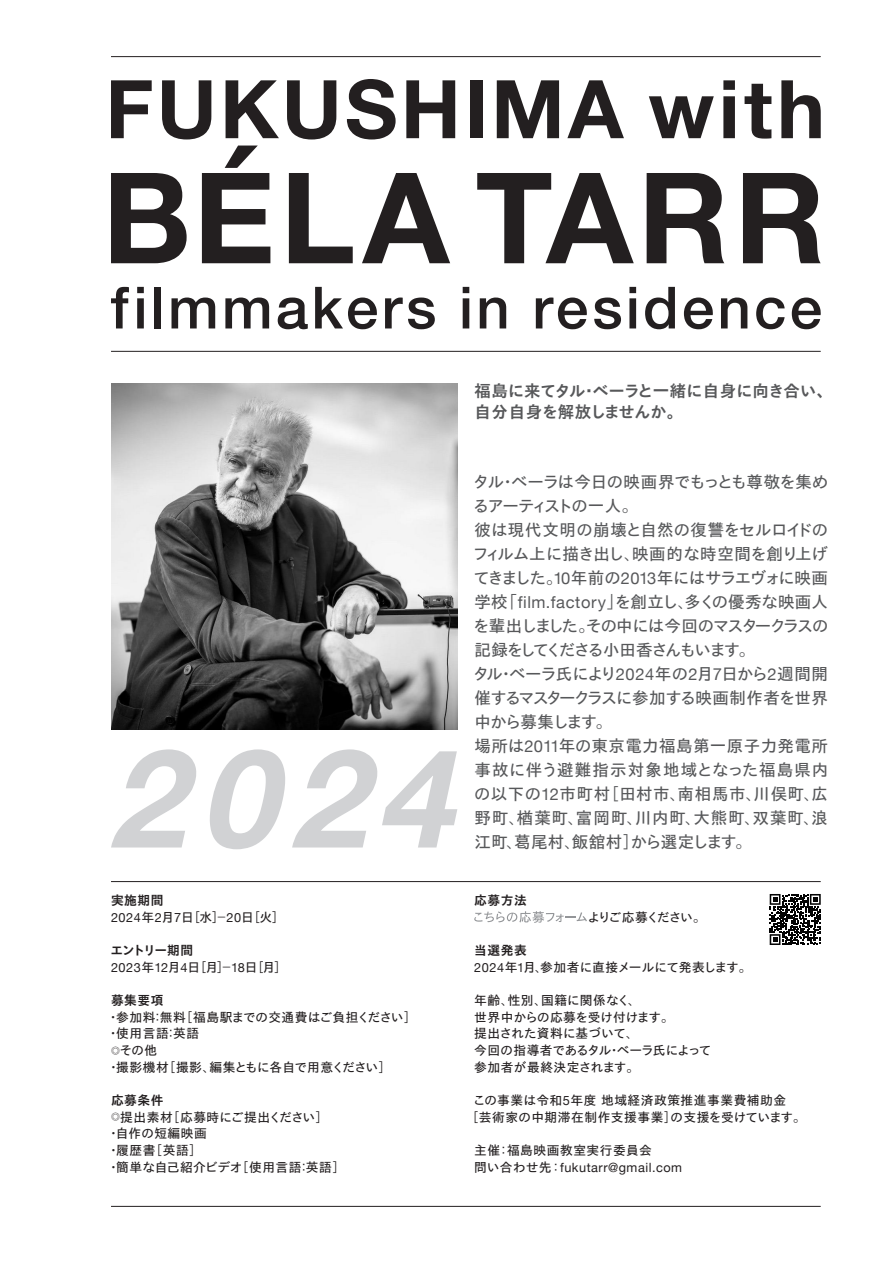
<style>
.page{position:relative;width:893px;height:1263px;background:#fff}
.page>*{position:absolute;margin:0;border:0;box-sizing:border-box;transform-origin:0 0}
.t1{font:500 16.5px/24px "TB Go Std";letter-spacing:-.02em;color:#57585a}
.t2{font:700 16.5px/21px "TB Go Std";letter-spacing:-.02em;color:#57585a}
.t3{font:500 12.75px/16.6px "TB Go Std";letter-spacing:.03em;color:#231f20}
.t4{font:500 12.75px/16.6px "TB Go Std";color:#231f20}
.t5{font:12.75px "Helvetica Neue";letter-spacing:.04em;color:#231f20}
.t6{font:500 12.75px/16.6px "TB Go Std";letter-spacing:-.01em;color:#231f20}
.t7{font:500 12.75px/16.6px "TB Go Std";letter-spacing:-.12em;color:#231f20}
.t8{font:700 12.75px "TB Go Std";letter-spacing:.04em;color:#231f20}
.t9{font:700 12.75px "TB Go Std";letter-spacing:-.095em;color:#231f20}
.s1{font-family:"TB Go Std";font-weight:500}
.s2{font-family:"Gothic BBB Pro";font-weight:500}
.s3{font-family:"TB Go Std";font-weight:500;font-size:7.65px}
.s4{font-family:"Gothic BBB Pro"}
.s5{font-family:"Gothic BBB Pro";font-size:8.85px}
.s6{font-family:"Helvetica Neue";font-weight:400}
.s7{font-weight:700}
</style>
<div class="page">
<svg style="left:111px;top:80px;width:41px;height:58px"></svg>
<svg style="left:162px;top:80px;width:49px;height:59px"></svg>
<svg style="left:226px;top:80px;width:53px;height:58px"></svg>
<svg style="left:287px;top:80px;width:49px;height:59px"></svg>
<svg style="left:347px;top:79px;width:49px;height:60px"></svg>
<svg style="left:406px;top:80px;width:49px;height:58px"></svg>
<div style="left:470px;top:80px;width:12px;height:58px;background:#231f20"></div>
<svg style="left:497px;top:80px;width:62px;height:58px"></svg>
<svg style="left:567px;top:80px;width:57px;height:58px"></svg>
<svg style="left:649px;top:96px;width:65px;height:42px"></svg>
<svg style="left:723px;top:80px;width:12px;height:58px"></svg>
<svg style="left:745px;top:84px;width:26px;height:55px"></svg>
<svg style="left:781px;top:80px;width:40px;height:58px"></svg>
<svg style="left:111px;top:173px;width:76px;height:90px"></svg>
<svg style="left:202px;top:146px;width:68px;height:117px"></svg>
<svg style="left:289px;top:173px;width:64px;height:90px"></svg>
<svg style="left:362px;top:173px;width:88px;height:90px"></svg>
<svg style="left:477px;top:173px;width:157px;height:90px"></svg>
<svg style="left:647px;top:173px;width:77px;height:90px"></svg>
<svg style="left:743px;top:173px;width:78px;height:90px"></svg>
<img style="left:111px;top:384px;width:346px;height:346px">
<hr style="left:111px;top:351px;width:710px;height:1px;background:#231f20">
<hr style="left:111px;top:56px;width:710px;height:1px;background:#231f20">
<hr style="left:111px;top:881px;width:710px;height:1px;background:#231f20">
<hr style="left:111px;top:1206px;width:710px;height:1px;background:#231f20">
<svg style="left:111px;top:749px;width:85px;height:98px"></svg>
<svg style="left:210px;top:749px;width:75px;height:100px"></svg>
<svg style="left:292px;top:749px;width:165px;height:98px"></svg>
<svg style="left:474px;top:911px;width:113px;height:12px"></svg>
<svg style="left:111px;top:287px;width:18px;height:41px"></svg>
<svg style="left:137px;top:287px;width:7px;height:41px"></svg>
<div style="left:154px;top:287px;width:7px;height:41px;background:#231f20"></div>
<svg style="left:171px;top:297px;width:44px;height:31px"></svg>
<svg style="left:225px;top:297px;width:44px;height:31px"></svg>
<svg style="left:278px;top:297px;width:30px;height:32px"></svg>
<svg style="left:315px;top:287px;width:62px;height:42px"></svg>
<svg style="left:385px;top:297px;width:50px;height:32px"></svg>
<svg style="left:463px;top:287px;width:6px;height:41px"></svg>
<svg style="left:480px;top:297px;width:26px;height:31px"></svg>
<svg style="left:536px;top:297px;width:51px;height:32px"></svg>
<svg style="left:594px;top:297px;width:27px;height:32px"></svg>
<svg style="left:629px;top:287px;width:7px;height:41px"></svg>
<svg style="left:645px;top:287px;width:30px;height:42px"></svg>
<svg style="left:684px;top:297px;width:29px;height:32px"></svg>
<svg style="left:721px;top:297px;width:26px;height:31px"></svg>
<svg style="left:756px;top:297px;width:29px;height:32px"></svg>
<svg style="left:792px;top:297px;width:29px;height:32px"></svg>
<svg style="left:770px;top:894px;width:51px;height:51px"></svg>
<p class="t8" style="left:111px;top:890px;width:54px">実施期間</p>
<p class="t5" style="left:111px;top:908px;width:175px">2024<span class="s1">年</span>2<span class="s1">月</span>7<span class="s1">日</span><span class="s2">［</span><span class="s1">水</span><span class="s2">］</span><span class="s3">ー</span>20<span class="s1">日</span><span class="s2">［</span><span class="s1">火</span><span class="s2">］</span></p>
<p class="t9" style="left:110px;top:940px;width:84px">エントリー期間</p>
<p class="t5" style="left:111px;top:958px;width:178px">2023<span class="s1">年</span>12<span class="s1">月</span>4<span class="s1">日</span><span class="s2">［</span><span class="s1">月</span><span class="s2">］</span><span class="s3">ー</span>18<span class="s1">日</span><span class="s2">［</span><span class="s1">月</span><span class="s2">］</span></p>
<p class="t8" style="left:111px;top:990px;width:54px">募集要項</p>
<p class="t3" style="left:107px;top:1008px;width:311px"><span class="s4">・</span>参加料<span class="s4">：</span>無料<span class="s4">［</span>福島駅までの交通費はご負担ください<span class="s4">］</span></p>
<p class="t3" style="left:107px;top:1025px;width:94px"><span class="s4">・</span>使用言語<span class="s4">：</span>英語</p>
<p class="t3" style="left:111px;top:1041px;width:48px"><span class="s5">◎</span>その他</p>
<p class="t6" style="left:107px;top:1058px;width:286px"><span class="s4">・</span>撮影機材<span class="s4">［</span>撮影<span class="s4">、</span>編集ともに各自で用意ください<span class="s4">］</span></p>
<p class="t8" style="left:111px;top:1090px;width:54px">応募条件</p>
<p class="t3" style="left:111px;top:1108px;width:219px"><span class="s5">◎</span>提出素材<span class="s4">［</span>応募時にご提出ください<span class="s4">］</span></p>
<p class="t3" style="left:107px;top:1124px;width:101px"><span class="s4">・</span>自作の短編映画</p>
<p class="t3" style="left:107px;top:1141px;width:97px"><span class="s4">・</span>履歴書<span class="s4">［</span>英語<span class="s4">］</span></p>
<p class="t3" style="left:107px;top:1158px;width:240px"><span class="s4">・</span>簡単な自己紹介ビデオ<span class="s4">［</span>使用言語<span class="s4">：</span>英語<span class="s4">］</span></p>
<p class="t2" style="left:474px;top:380px;width:361px">福島に来てタル・ベーラと一緒に自身に向き合い、自分自身を解放しませんか。</p>
<p class="t1" style="left:473px;top:469px;width:357px">タル<span class="s4">・</span>ベーラは今日の映画界でもっとも尊敬を集めるアーティストの一人<span class="s4">。<br></span>彼は現代文明の崩壊と自然の復讐をセルロイドのフィルム上に描き出し<span class="s4">、</span>映画的な時空間を創り上げてきました<span class="s4">。</span><span class="s6">10</span>年前の<span class="s6">2013</span>年にはサラエヴォに映画学校<span class="s4">「</span><span class="s6">film.factory</span><span class="s4">」</span>を創立し<span class="s4">、</span>多くの優秀な映画人を輩出しました<span class="s4">。</span>その中には今回のマスタークラスの記録をしてくださる小田香さんもいます<span class="s4">。<br></span>タル<span class="s4">・</span>ベーラ氏により<span class="s6">2024</span>年の<span class="s6">2</span>月<span class="s6">7</span>日から<span class="s6">2</span>週間開催するマスタークラスに参加する映画制作者を世界中から募集します<span class="s4">。<br></span>場所は<span class="s6">2011</span>年の東京電力福島第一原子力発電所事故に伴う避難指示対象地域となった福島県内の以下の<span class="s6">12</span>市町村<span class="s4">［</span>田村市<span class="s4">、</span>南相馬市<span class="s4">、</span>川俣町<span class="s4">、</span>広野町<span class="s4">、</span>楢葉町<span class="s4">、</span>富岡町<span class="s4">、</span>川内町<span class="s4">、</span>大熊町<span class="s4">、</span>双葉町<span class="s4">、</span>浪江町<span class="s4">、</span>葛尾村<span class="s4">、</span>飯舘村<span class="s4">］</span>から選定します<span class="s4">。</span></p>
<p class="t7" style="left:474px;top:891px;width:233px"><span class="s7">応募方法<br></span>　　　　　　　　 よりご応募ください<span class="s4">。</span></p>
<p class="t6" style="left:474px;top:941px;width:279px"><span class="s7">当選発表<br></span><span class="s6">2024</span>年<span class="s6">1</span>月<span class="s4">、</span>参加者に直接メールにて発表します<span class="s4">。</span></p>
<p class="t4" style="left:474px;top:991px;width:239px">年齢<span class="s4">、</span>性別<span class="s4">、</span>国籍に関係なく<span class="s4">、<br></span>世界中からの応募を受け付けます<span class="s4">。<br></span>提出された資料に基づいて<span class="s4">、<br></span>今回の指導者であるタル<span class="s4">・</span>ベーラ氏によって参加者が最終決定されます<span class="s4">。</span></p>
<p class="t3" style="left:465px;top:1091px;width:342px;text-indent:8px">この事業は令和<span class="s6">5</span>年度地域経済政策推進事業費補助金<br><span class="s4">［</span>芸術家の中期滞在制作支援事業<span class="s4">］</span>の支援を受けています<span class="s4">。</span></p>
<p class="t3" style="left:474px;top:1141px;width:179px">主催<span class="s4">：</span>福島映画教室実行委員会</p>
<p class="t5" style="left:474px;top:1158px;width:209px"><span class="s1">問い合わせ先</span><span class="s2">：</span>fukutarr@gmail.com</p>
</div>
